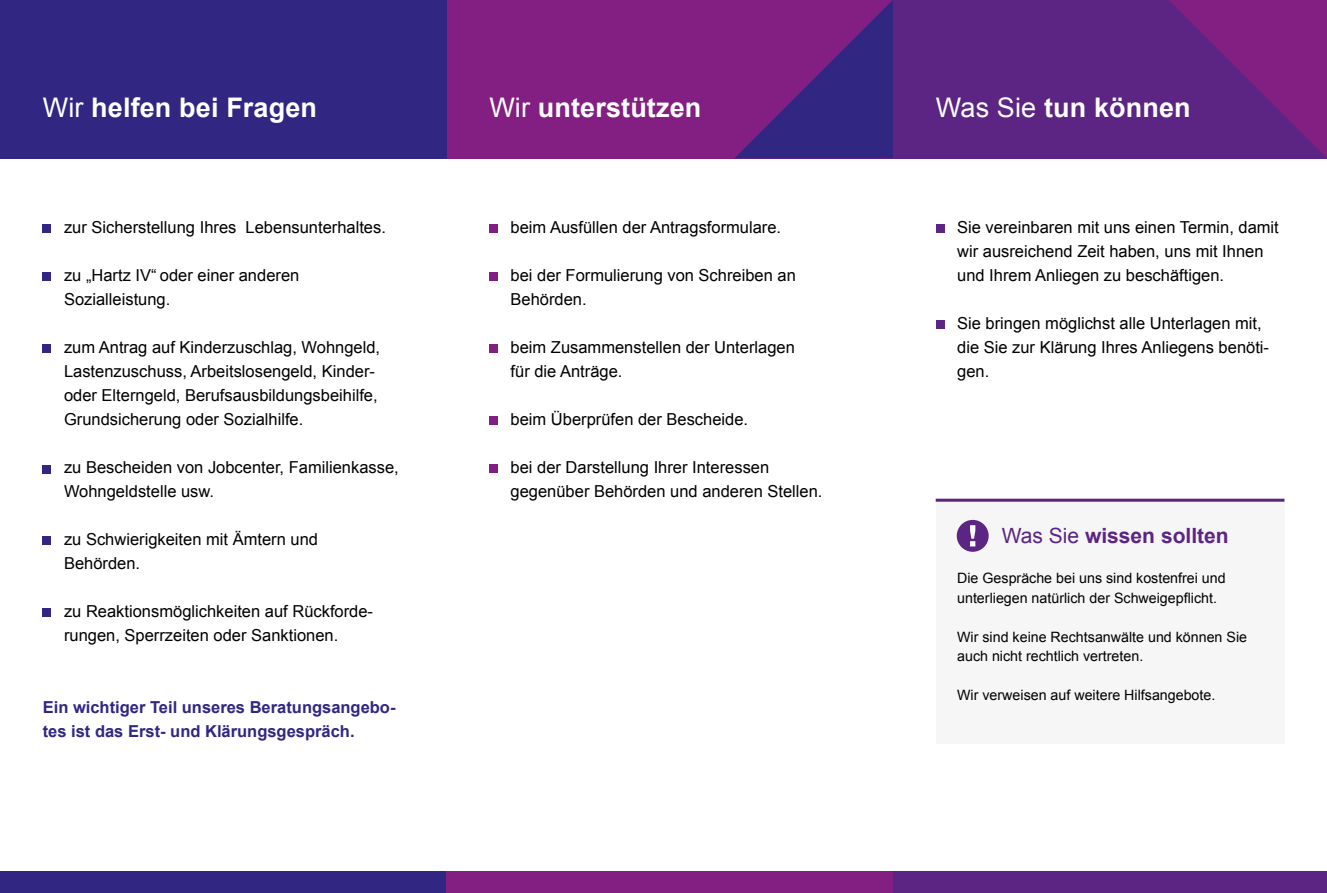
<style>
.page{position:relative;width:1327px;height:893px;background:#fff}
.page>*{position:absolute;margin:0;border:0;box-sizing:border-box;transform-origin:0 0}
.t1{font:700 27px "Arial";letter-spacing:.005em;color:#fff}
.t2{font:700 21px "Arial";color:#5c2483}
.t3{font:16.5px/24px "Arial";color:#000}
.t4{font:700 16.5px/24px "Arial";color:#312783}
.t5{font:14.25px/19.5px "Arial";color:#000}
.s1{font-weight:400}
</style>
<div class="page">
<div style="left:446px;top:0;width:447px;height:158px;background:#831f82"></div>
<svg style="left:735px;top:0;width:158px;height:158px"></svg>
<div style="left:0;top:0;width:446px;height:158px;background:#312783"></div>
<div style="left:893px;top:0;width:434px;height:158px;background:#5c2483"></div>
<div style="left:43px;top:224px;width:8px;height:9px;background:#312783"></div>
<div style="left:43px;top:272px;width:8px;height:9px;background:#312783"></div>
<div style="left:43px;top:344px;width:8px;height:9px;background:#312783"></div>
<div style="left:43px;top:465px;width:8px;height:9px;background:#312783"></div>
<div style="left:43px;top:536px;width:8px;height:9px;background:#312783"></div>
<div style="left:43px;top:609px;width:8px;height:8px;background:#312783"></div>
<div style="left:489px;top:224px;width:9px;height:9px;background:#831f82"></div>
<div style="left:489px;top:272px;width:9px;height:9px;background:#831f82"></div>
<div style="left:489px;top:344px;width:9px;height:9px;background:#831f82"></div>
<div style="left:489px;top:416px;width:9px;height:9px;background:#831f82"></div>
<div style="left:489px;top:464px;width:9px;height:9px;background:#831f82"></div>
<div style="left:935px;top:224px;width:9px;height:9px;background:#5c2483"></div>
<div style="left:935px;top:320px;width:9px;height:9px;background:#5c2483"></div>
<div style="left:935px;top:499px;width:349px;height:245px;background:#f6f6f6"></div>
<hr style="left:935px;top:499px;width:349px;height:3px;background:#5c2483">
<div style="left:0;top:872px;width:446px;height:21px;background:#312783"></div>
<div style="left:446px;top:872px;width:447px;height:21px;background:#831f82"></div>
<div style="left:893px;top:872px;width:434px;height:21px;background:#5c2483"></div>
<div style="left:956px;top:520px;width:32px;height:32px;background:#5c2483;border-radius:50%"></div>
<svg style="left:970px;top:525px;width:5px;height:21px"></svg>
<svg style="left:1169px;top:0;width:158px;height:158px"></svg>
<h1 class="t1" style="left:43px;top:90px;width:276px"><span class="s1">Wir</span> helfen bei Fragen</h1>
<h1 class="t1" style="left:489px;top:90px;width:214px"><span class="s1">Wir</span> unterstützen</h1>
<h1 class="t1" style="left:936px;top:90px;width:256px"><span class="s1">Was Sie</span> tun können</h1>
<p class="t3" style="left:64px;top:215px;width:323px">zur Sicherstellung Ihres Lebensunterhaltes.</p>
<p class="t3" style="left:64px;top:263px;width:237px">zu „Hartz IV“ oder einer anderen<br>Sozialleistung.</p>
<p class="t3" style="left:64px;top:335px;width:318px">zum Antrag auf Kinderzuschlag, Wohngeld, Lastenzuschuss, Arbeitslosengeld, Kinder&shy;oder Elterngeld, Berufsausbildungsbeihilfe, Grundsicherung oder Sozialhilfe.</p>
<p class="t3" style="left:64px;top:455px;width:336px">zu Bescheiden von Jobcenter, Familienkasse,<br>Wohngeldstelle usw.</p>
<p class="t3" style="left:64px;top:527px;width:256px">zu Schwierigkeiten mit Ämtern und<br>Behörden.</p>
<p class="t3" style="left:64px;top:599px;width:311px">zu Reaktionsmöglichkeiten auf Rückforde&shy;rungen, Sperrzeiten oder Sanktionen.</p>
<p class="t4" style="left:43px;top:696px;width:354px">Ein wichtiger Teil unseres Beratungsangebo&shy;tes ist das Erst- und Klärungsgespräch.</p>
<p class="t3" style="left:510px;top:215px;width:272px">beim Ausfüllen der Antragsformulare.</p>
<p class="t3" style="left:510px;top:263px;width:287px">bei der Formulierung von Schreiben an<br>Behörden.</p>
<p class="t3" style="left:510px;top:335px;width:286px">beim Zusammenstellen der Unterlagen für die Anträge.</p>
<p class="t3" style="left:510px;top:407px;width:239px">beim Überprüfen der Bescheide.</p>
<p class="t3" style="left:510px;top:455px;width:313px">bei der Darstellung Ihrer Interessen gegenüber Behörden und anderen Stellen.</p>
<p class="t3" style="left:957px;top:215px;width:323px">Sie vereinbaren mit uns einen Termin, damit wir ausreichend Zeit haben, uns mit Ihnen und Ihrem Anliegen zu beschäftigen.</p>
<p class="t3" style="left:957px;top:311px;width:313px">Sie bringen möglichst alle Unterlagen mit, die Sie zur Klärung Ihres Anliegens benöti&shy;gen.</p>
<p class="t2" style="left:1002px;top:522px;width:228px"><span class="s1">Was Sie</span> wissen sollten</p>
<p class="t5" style="left:957px;top:569px;width:270px">Die Gespräche bei uns sind kostenfrei und unterliegen natürlich der Schweigepflicht.</p>
<p class="t5" style="left:957px;top:627px;width:291px">Wir sind keine Rechtsanwälte und können Sie auch nicht rechtlich vertreten.</p>
<p class="t5" style="left:957px;top:686px;width:260px">Wir verweisen auf weitere Hilfsangebote.</p>
</div>
